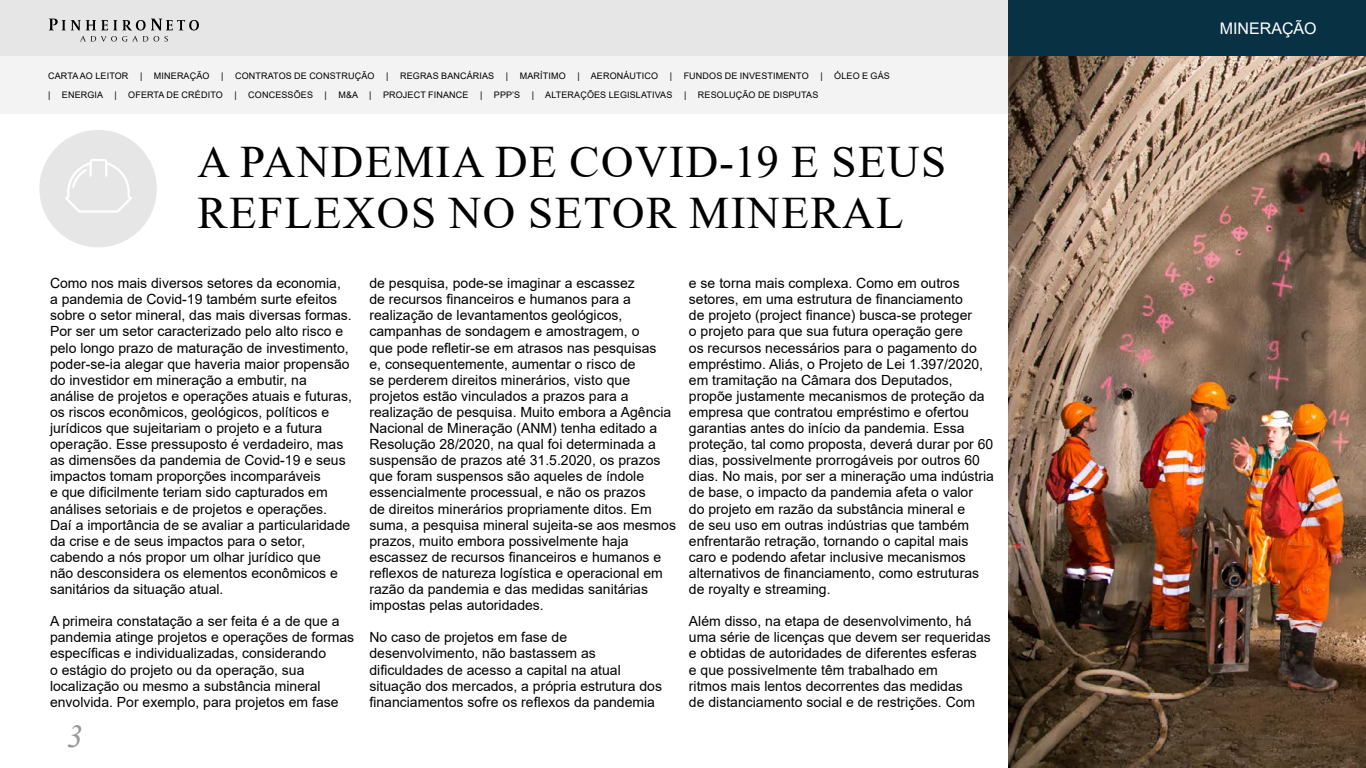
<style>
.page{position:relative;width:1366px;height:768px;background:#fff}
.page>*{position:absolute;margin:0;border:0;box-sizing:border-box;transform-origin:0 0}
.t1{font:45px/51.8px "Times New Roman";letter-spacing:.035em;color:#000}
.t2{font:italic 32px "Times New Roman";color:#999}
.t3{font:16px "Arial";color:#fff}
.t4{font:14px/16.1px "Arial";color:#000}
.t5{font:9px "Arial";letter-spacing:.015em;color:#000}
</style>
<div class="page">
<div style="left:0;top:56px;width:1366px;height:58px;background:#f3f3f3"></div>
<div style="left:0;top:0;width:1366px;height:56px;background:#e6e6e6"></div>
<svg style="left:49px;top:19px;width:150px;height:23px"></svg>
<div style="left:39px;top:130px;width:118px;height:117px;background:#e6e6e6;border-radius:50%"></div>
<svg style="left:65px;top:159px;width:67px;height:54px"></svg>
<img style="left:1008px;top:56px;width:358px;height:712px">
<div style="left:1008px;top:0;width:358px;height:56px;background:#093144"></div>
<p class="t5" style="left:48px;top:69px;width:82px">CARTA AO LEITOR</p>
<p class="t5" style="left:140px;top:69px;width:4px">|</p>
<p class="t5" style="left:154px;top:69px;width:57px">MINERAÇÃO</p>
<p class="t5" style="left:221px;top:69px;width:4px">|</p>
<p class="t5" style="left:235px;top:69px;width:141px">CONTRATOS DE CONSTRUÇÃO</p>
<p class="t5" style="left:386px;top:69px;width:4px">|</p>
<p class="t5" style="left:400px;top:69px;width:96px">REGRAS BANCÁRIAS</p>
<p class="t5" style="left:506px;top:69px;width:4px">|</p>
<p class="t5" style="left:520px;top:69px;width:47px">MARÍTIMO</p>
<p class="t5" style="left:577px;top:69px;width:82px">| AERONÁUTICO</p>
<p class="t5" style="left:670px;top:69px;width:4px">|</p>
<p class="t5" style="left:684px;top:69px;width:127px">FUNDOS DE INVESTIMENTO</p>
<p class="t5" style="left:820px;top:69px;width:4px">|</p>
<p class="t5" style="left:834px;top:69px;width:57px">ÓLEO E GÁS</p>
<p class="t5" style="left:48px;top:88px;width:4px">|</p>
<p class="t5" style="left:62px;top:88px;width:56px">ENERGIA |</p>
<p class="t5" style="left:128px;top:88px;width:96px">OFERTA DE CRÉDITO</p>
<p class="t5" style="left:234px;top:88px;width:4px">|</p>
<p class="t5" style="left:248px;top:88px;width:66px">CONCESSÕES</p>
<p class="t5" style="left:325px;top:88px;width:4px">|</p>
<p class="t5" style="left:339px;top:88px;width:34px">M&amp;A |</p>
<p class="t5" style="left:383px;top:88px;width:87px">PROJECT FINANCE</p>
<p class="t5" style="left:480px;top:88px;width:4px">|</p>
<p class="t5" style="left:494px;top:88px;width:28px">PPP’S</p>
<p class="t5" style="left:532px;top:88px;width:142px">| ALTERAÇÕES LEGISLATIVAS</p>
<p class="t5" style="left:684px;top:88px;width:4px">|</p>
<p class="t5" style="left:698px;top:88px;width:122px">RESOLUÇÃO DE DISPUTAS</p>
<h1 class="t1" style="left:197px;top:134px;width:750px">A PANDEMIA DE COVID-19 E SEUS<br>REFLEXOS NO SETOR MINERAL</h1>
<p class="t4" style="left:50px;top:275px;width:303px">Como nos mais diversos setores da economia, a pandemia de Covid-19 também surte efeitos sobre o setor mineral, das mais diversas formas.<br>Por ser um setor caracterizado pelo alto risco e pelo longo prazo de maturação de investimento, poder-se-ia alegar que haveria maior propensão do investidor em mineração a embutir, na análise de projetos e operações atuais e futuras, os riscos econômicos, geológicos, políticos e jurídicos que sujeitariam o projeto e a futura operação. Esse pressuposto é verdadeiro, mas as dimensões da pandemia de Covid-19 e seus impactos tomam proporções incomparáveis<br>e que dificilmente teriam sido capturados em análises setoriais e de projetos e operações.<br>Daí a importância de se avaliar a particularidade da crise e de seus impactos para o setor, cabendo a nós propor um olhar jurídico que<br>não desconsidera os elementos econômicos e sanitários da situação atual.</p>
<p class="t4" style="left:50px;top:613px;width:306px">A primeira constatação a ser feita é a de que a pandemia atinge projetos e operações de formas específicas e individualizadas, considerando<br>o estágio do projeto ou da operação, sua localização ou mesmo a substância mineral envolvida. Por exemplo, para projetos em fase</p>
<h2 class="t2" style="left:67px;top:715px;width:17px">3</h2>
<p class="t4" style="left:369px;top:275px;width:308px">de pesquisa, pode-se imaginar a escassez<br>de recursos financeiros e humanos para a realização de levantamentos geológicos, campanhas de sondagem e amostragem, o<br>que pode refletir-se em atrasos nas pesquisas<br>e, consequentemente, aumentar o risco de<br>se perderem direitos minerários, visto que projetos estão vinculados a prazos para a realização de pesquisa. Muito embora a Agência Nacional de Mineração (ANM) tenha editado a Resolução 28/2020, na qual foi determinada a suspensão de prazos até 31.5.2020, os prazos que foram suspensos são aqueles de índole essencialmente processual, e não os prazos<br>de direitos minerários propriamente ditos. Em suma, a pesquisa mineral sujeita-se aos mesmos prazos, muito embora possivelmente haja escassez de recursos financeiros e humanos e reflexos de natureza logística e operacional em razão da pandemia e das medidas sanitárias impostas pelas autoridades.</p>
<p class="t4" style="left:369px;top:629px;width:294px">No caso de projetos em fase de desenvolvimento, não bastassem as dificuldades de acesso a capital na atual situação dos mercados, a própria estrutura dos financiamentos sofre os reflexos da pandemia</p>
<p class="t4" style="left:689px;top:275px;width:306px">e se torna mais complexa. Como em outros setores, em uma estrutura de financiamento<br>de projeto (project finance) busca-se proteger<br>o projeto para que sua futura operação gere<br>os recursos necessários para o pagamento do empréstimo. Aliás, o Projeto de Lei 1.397/2020, em tramitação na Câmara dos Deputados, propõe justamente mecanismos de proteção da empresa que contratou empréstimo e ofertou garantias antes do início da pandemia. Essa proteção, tal como proposta, deverá durar por 60 dias, possivelmente prorrogáveis por outros 60 dias. No mais, por ser a mineração uma indústria de base, o impacto da pandemia afeta o valor<br>do projeto em razão da substância mineral e<br>de seu uso em outras indústrias que também enfrentarão retração, tornando o capital mais caro e podendo afetar inclusive mecanismos alternativos de financiamento, como estruturas de royalty e streaming.</p>
<p class="t4" style="left:689px;top:613px;width:303px">Além disso, na etapa de desenvolvimento, há uma série de licenças que devem ser requeridas e obtidas de autoridades de diferentes esferas<br>e que possivelmente têm trabalhado em<br>ritmos mais lentos decorrentes das medidas<br>de distanciamento social e de restrições. Com</p>
<p class="t3" style="left:1220px;top:18px;width:98px">MINERAÇÃO</p>
</div>
